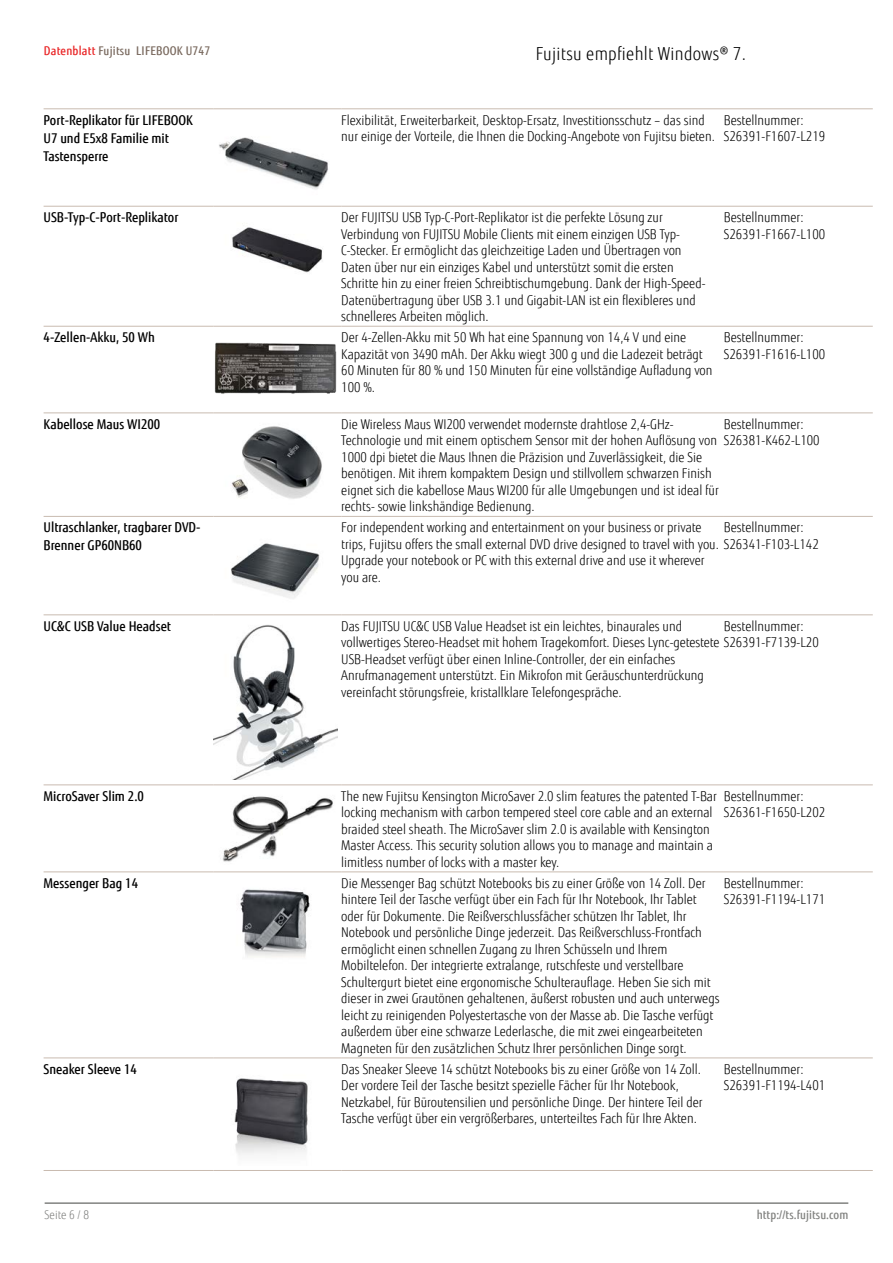
<style>
.page{position:relative;width:893px;height:1263px;background:#fff}
.page>*{position:absolute;margin:0;border:0;box-sizing:border-box;transform-origin:0 0}
.t1{font:300 18px "Fujitsu Sans";letter-spacing:.02em;color:#000;scale:.9 1}
.t2{font:300 13.5px/16.5px "Fujitsu Sans";color:#000;scale:.9 1}
.t3{font:500 13.5px/18px "Fujitsu Sans";color:#000;scale:.9 1}
.t4{font:500 12px "Fujitsu Sans";letter-spacing:.02em;color:#79695e;scale:.9 1}
.t5{font:500 12px "Fujitsu Sans";letter-spacing:.005em;color:#818280;scale:.9 1}
.t6{font:300 12px "Fujitsu Sans";letter-spacing:.005em;color:#818280;scale:.9 1}
.s1{color:#e92425}
</style>
<div class="page">
<hr style="left:45px;top:1202px;width:803px;height:2px;background:#818280">
<hr style="left:44px;top:108px;width:170px;height:1px;background:#c9bbb0">
<hr style="left:214px;top:108px;width:127px;height:1px;background:#c9bbb0">
<hr style="left:341px;top:108px;width:383px;height:1px;background:#c9bbb0">
<hr style="left:724px;top:108px;width:149px;height:1px;background:#c9bbb0">
<hr style="left:44px;top:206px;width:170px;height:1px;background:#c9bbb0">
<hr style="left:214px;top:206px;width:127px;height:1px;background:#c9bbb0">
<hr style="left:341px;top:206px;width:383px;height:1px;background:#c9bbb0">
<hr style="left:724px;top:206px;width:149px;height:1px;background:#c9bbb0">
<hr style="left:44px;top:326px;width:170px;height:1px;background:#c9bbb0">
<hr style="left:214px;top:326px;width:127px;height:1px;background:#c9bbb0">
<hr style="left:341px;top:326px;width:383px;height:1px;background:#c9bbb0">
<hr style="left:724px;top:326px;width:149px;height:1px;background:#c9bbb0">
<hr style="left:44px;top:412px;width:170px;height:1px;background:#c9bbb0">
<hr style="left:214px;top:412px;width:127px;height:1px;background:#c9bbb0">
<hr style="left:341px;top:412px;width:383px;height:1px;background:#c9bbb0">
<hr style="left:724px;top:412px;width:149px;height:1px;background:#c9bbb0">
<hr style="left:44px;top:516px;width:170px;height:1px;background:#c9bbb0">
<hr style="left:214px;top:516px;width:127px;height:1px;background:#c9bbb0">
<hr style="left:341px;top:516px;width:383px;height:1px;background:#c9bbb0">
<hr style="left:724px;top:516px;width:149px;height:1px;background:#c9bbb0">
<hr style="left:44px;top:614px;width:170px;height:1px;background:#c9bbb0">
<hr style="left:214px;top:614px;width:127px;height:1px;background:#c9bbb0">
<hr style="left:341px;top:614px;width:383px;height:1px;background:#c9bbb0">
<hr style="left:724px;top:614px;width:149px;height:1px;background:#c9bbb0">
<hr style="left:44px;top:784px;width:170px;height:1px;background:#c9bbb0">
<hr style="left:214px;top:784px;width:127px;height:1px;background:#c9bbb0">
<hr style="left:341px;top:784px;width:383px;height:1px;background:#c9bbb0">
<hr style="left:724px;top:784px;width:149px;height:1px;background:#c9bbb0">
<hr style="left:44px;top:871px;width:170px;height:1px;background:#c9bbb0">
<hr style="left:214px;top:871px;width:127px;height:1px;background:#c9bbb0">
<hr style="left:341px;top:871px;width:383px;height:1px;background:#c9bbb0">
<hr style="left:724px;top:871px;width:149px;height:1px;background:#c9bbb0">
<hr style="left:44px;top:1057px;width:170px;height:1px;background:#c9bbb0">
<hr style="left:214px;top:1057px;width:127px;height:1px;background:#c9bbb0">
<hr style="left:341px;top:1057px;width:383px;height:1px;background:#c9bbb0">
<hr style="left:724px;top:1057px;width:149px;height:1px;background:#c9bbb0">
<hr style="left:44px;top:1170px;width:170px;height:1px;background:#c9bbb0">
<hr style="left:214px;top:1170px;width:127px;height:1px;background:#c9bbb0">
<hr style="left:341px;top:1170px;width:383px;height:1px;background:#c9bbb0">
<hr style="left:724px;top:1170px;width:149px;height:1px;background:#c9bbb0">
<img style="left:219px;top:137px;width:109px;height:53px">
<img style="left:232px;top:223px;width:91px;height:50px">
<img style="left:214px;top:342px;width:123px;height:52px">
<img style="left:231px;top:426px;width:91px;height:73px">
<img style="left:230px;top:543px;width:90px;height:56px">
<img style="left:214px;top:625px;width:123px;height:155px">
<img style="left:223px;top:796px;width:110px;height:66px">
<img style="left:240px;top:889px;width:70px;height:69px">
<img style="left:234px;top:1078px;width:74px;height:77px">
<p class="t4" style="left:44px;top:43px;width:186px"><span class="s1">Datenblatt</span> Fujitsu LIFEBOOK U747</p>
<h1 class="t1" style="left:536px;top:43px;width:235px">Fujitsu empfiehlt Windows® 7.</h1>
<p class="t3" style="left:44px;top:111px;width:167px">Port-Replikator für LIFEBOOK<br>U7 und E5x8 Familie mit<br>Tastensperre</p>
<p class="t2" style="left:341px;top:112px;width:417px">Flexibilität, Erweiterbarkeit, Desktop-Ersatz, Investitionsschutz – das sind nur einige der Vorteile, die Ihnen die Docking-Angebote von Fujitsu bieten.</p>
<p class="t2" style="left:724px;top:112px;width:114px">Bestellnummer:<br>S26391-F1607-L219</p>
<p class="t3" style="left:44px;top:208px;width:151px">USB-Typ-C-Port-Replikator</p>
<p class="t2" style="left:341px;top:209px;width:406px">Der FUJITSU USB Typ-C-Port-Replikator ist die perfekte Lösung zur Verbindung von FUJITSU Mobile Clients mit einem einzigen USB Typ-C-Stecker. Er ermöglicht das gleichzeitige Laden und Übertragen von Daten über nur ein einziges Kabel und unterstützt somit die ersten Schritte hin zu einer freien Schreibtischumgebung. Dank der High-Speed-Datenübertragung über USB 3.1 und Gigabit-LAN ist ein flexibleres und schnelleres Arbeiten möglich.</p>
<p class="t2" style="left:724px;top:209px;width:114px">Bestellnummer:<br>S26391-F1667-L100</p>
<p class="t3" style="left:44px;top:328px;width:125px">4-Zellen-Akku, 50 Wh</p>
<p class="t2" style="left:341px;top:329px;width:414px">Der 4-Zellen-Akku mit 50 Wh hat eine Spannung von 14,4 V und eine Kapazität von 3490 mAh. Der Akku wiegt 300 g und die Ladezeit beträgt 60 Minuten für 80 % und 150 Minuten für eine vollständige Aufladung von 100 %.</p>
<p class="t2" style="left:724px;top:329px;width:114px">Bestellnummer:<br>S26391-F1616-L100</p>
<p class="t3" style="left:44px;top:415px;width:131px">Kabellose Maus WI200</p>
<p class="t2" style="left:341px;top:416px;width:421px">Die Wireless Maus WI200 verwendet modernste drahtlose 2,4-GHz-Technologie und mit einem optischem Sensor mit der hohen Auflösung von 1000 dpi bietet die Maus Ihnen die Präzision und Zuverlässigkeit, die Sie benötigen. Mit ihrem kompaktem Design und stillvollem schwarzen Finish eignet sich die kabellose Maus WI200 für alle Umgebungen und ist ideal für rechts- sowie linkshändige Bedienung.</p>
<p class="t2" style="left:724px;top:416px;width:108px">Bestellnummer:<br>S26381-K462-L100</p>
<p class="t3" style="left:44px;top:519px;width:176px">Ultraschlanker, tragbarer DVD-<br>Brenner GP60NB60</p>
<p class="t2" style="left:341px;top:519px;width:532px">For independent working and entertainment on your business or private<br>trips, Fujitsu offers the small external DVD drive designed to travel with you. S26341-F103-L142<br>Upgrade your notebook or PC with this external drive and use it wherever<br>you are.</p>
<p class="t2" style="left:724px;top:519px;width:90px">Bestellnummer:</p>
<p class="t3" style="left:44px;top:617px;width:143px">UC&amp;C USB Value Headset</p>
<p class="t2" style="left:341px;top:618px;width:532px">Das FUJITSU UC&amp;C USB Value Headset ist ein leichtes, binaurales und<br>vollwertiges Stereo-Headset mit hohem Tragekomfort. Dieses Lync-getestete S26391-F7139-L20<br>USB-Headset verfügt über einen Inline-Controller, der ein einfaches<br>Anrufmanagement unterstützt. Ein Mikrofon mit Geräuschunterdrückung<br>vereinfacht störungsfreie, kristallklare Telefongespräche.</p>
<p class="t2" style="left:724px;top:618px;width:90px">Bestellnummer:</p>
<p class="t3" style="left:44px;top:787px;width:113px">MicroSaver Slim 2.0</p>
<p class="t2" style="left:341px;top:788px;width:419px">The new Fujitsu Kensington MicroSaver 2.0 slim features the patented T-Bar locking mechanism with carbon tempered steel core cable and an external braided steel sheath. The MicroSaver slim 2.0 is available with Kensington Master Access. This security solution allows you to manage and maintain a limitless number of locks with a master key.</p>
<p class="t2" style="left:724px;top:788px;width:114px">Bestellnummer:<br>S26361-F1650-L202</p>
<p class="t3" style="left:44px;top:874px;width:106px">Messenger Bag 14</p>
<p class="t2" style="left:341px;top:875px;width:422px">Die Messenger Bag schützt Notebooks bis zu einer Größe von 14 Zoll. Der hintere Teil der Tasche verfügt über ein Fach für Ihr Notebook, Ihr Tablet oder für Dokumente. Die Reißverschlussfächer schützen Ihr Tablet, Ihr Notebook und persönliche Dinge jederzeit. Das Reißverschluss-Frontfach ermöglicht einen schnellen Zugang zu Ihren Schüsseln und Ihrem Mobiltelefon. Der integrierte extralange, rutschfeste und verstellbare Schultergurt bietet eine ergonomische Schulterauflage. Heben Sie sich mit dieser in zwei Grautönen gehaltenen, äußerst robusten und auch unterwegs leicht zu reinigenden Polyestertasche von der Masse ab. Die Tasche verfügt außerdem über eine schwarze Lederlasche, die mit zwei eingearbeiteten Magneten für den zusätzlichen Schutz Ihrer persönlichen Dinge sorgt.</p>
<p class="t2" style="left:724px;top:875px;width:114px">Bestellnummer:<br>S26391-F1194-L171</p>
<p class="t3" style="left:44px;top:1060px;width:105px">Sneaker Sleeve 14</p>
<p class="t2" style="left:341px;top:1061px;width:403px">Das Sneaker Sleeve 14 schützt Notebooks bis zu einer Größe von 14 Zoll.<br>Der vordere Teil der Tasche besitzt spezielle Fächer für Ihr Notebook, Netzkabel, für Büroutensilien und persönliche Dinge. Der hintere Teil der Tasche verfügt über ein vergrößerbares, unterteiltes Fach für Ihre Akten.</p>
<p class="t2" style="left:724px;top:1061px;width:114px">Bestellnummer:<br>S26391-F1194-L401</p>
<p class="t6" style="left:45px;top:1208px;width:51px">Seite 6 / 8</p>
<p class="t5" style="left:757px;top:1208px;width:103px">http://ts.fujitsu.com</p>
</div>
